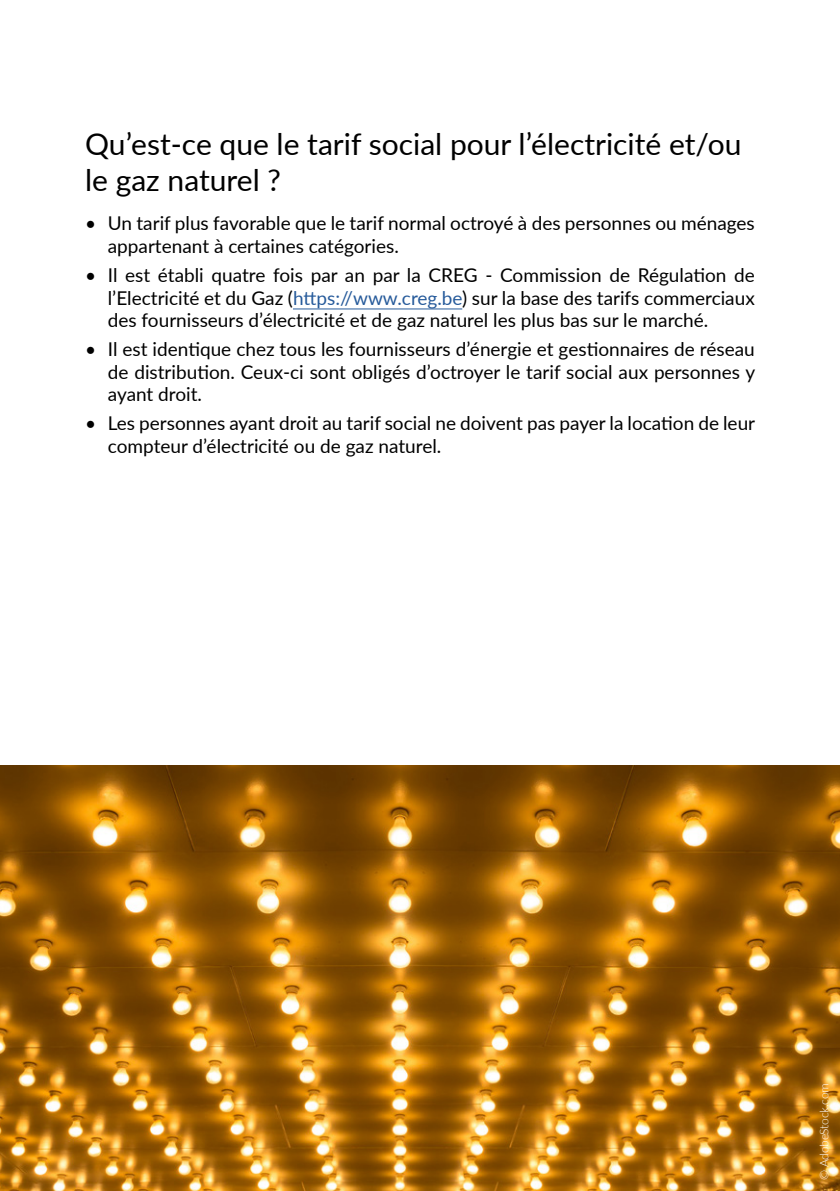
<style>
.page{position:relative;width:840px;height:1191px;background:#fff}
.page>*{position:absolute;margin:0;border:0;box-sizing:border-box;transform-origin:0 0}
.Heading_1{font:30px/36px "Lato";color:#000}
.t1{font:19px/22.8px "Lato";color:#000}
.t2{font:300 12px "Lato";letter-spacing:-.02em;color:#fff}
.s1{color:#275b9b}
</style>
<div class="page">
<hr style="left:293px;top:308px;width:169px;height:1px;background:#275b9b">
<img style="left:0;top:765px;width:839px;height:426px">
<p class="Heading_1" style="left:85px;top:124px;width:657px">Qu’est-ce que le tarif social pour l’électricité et/ou le gaz naturel ?</p>
<p class="t1" style="left:108px;top:211px;width:648px;text-indent:-23px">• Un tarif plus favorable que le tarif normal octroyé à des personnes ou ménages appartenant à certaines catégories.</p>
<p class="t1" style="left:108px;top:263px;width:648px;text-align:justify;text-indent:-23px">• Il est établi quatre fois par an par la CREG - Commission de Régulation de l’Electricité et du Gaz (<span class="s1">https://www.creg.be</span>) sur la base des tarifs commerciaux des fournisseurs d’électricité et de gaz naturel les plus bas sur le marché.</p>
<p class="t1" style="left:108px;top:337px;width:648px;text-align:justify;text-indent:-23px">• Il est identique chez tous les fournisseurs d’énergie et gestionnaires de réseau de distribution. Ceux-ci sont obligés d’octroyer le tarif social aux personnes y ayant droit.</p>
<p class="t1" style="left:108px;top:411px;width:648px;text-indent:-23px">• Les personnes ayant droit au tarif social ne doivent pas payer la location de leur compteur d’électricité ou de gaz naturel.</p>
<p class="t2" style="left:815px;top:1179px;width:98px;rotate:-90deg">© AdobeStock.com</p>
</div>
